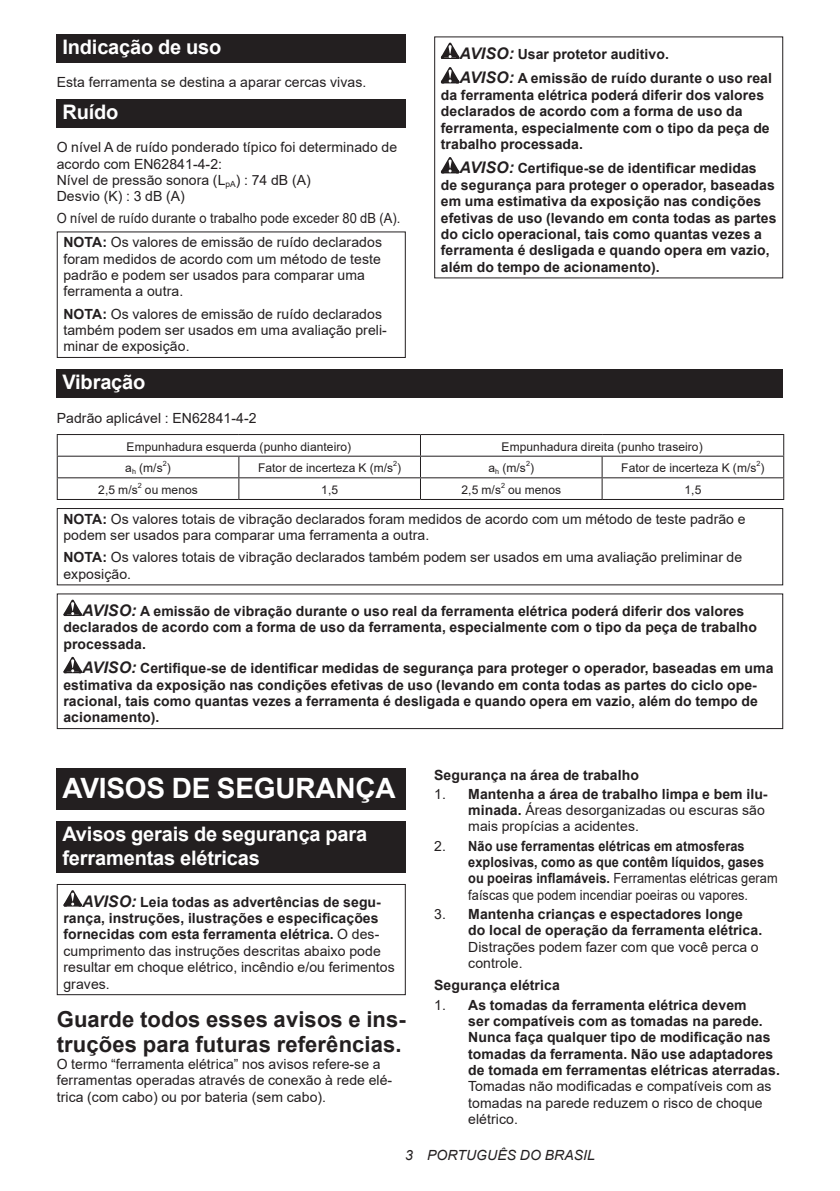
<style>
.page{position:relative;width:840px;height:1191px;background:#fff}
.page>*{position:absolute;margin:0;border:0;box-sizing:border-box;transform-origin:0 0}
.t1{font:700 28px "Arial";letter-spacing:-.01em;color:#fff}
.t2{font:700 22px/25.8px "Arial";letter-spacing:.005em;color:#231f20}
.t3{font:700 20px/23.4px "Arial";letter-spacing:-.01em;color:#fff}
.t4{font:700 14px/16.4px "Arial";letter-spacing:.005em;color:#231f20}
.t5{font:14px/16.4px "Arial";letter-spacing:.005em;color:#231f20}
.t6{font:700 14px/16.4px "Arial";letter-spacing:.005em;color:#231f20;scale:.91 1}
.t7{font:14px/23.8px "Arial";letter-spacing:.005em;color:#231f20;scale:.92 1}
.t8{font:italic 14px "Arial";letter-spacing:.005em;color:#231f20}
.t9{font:12px "Arial";letter-spacing:.005em;color:#231f20}
.t10{font:7.2px "Arial";color:#231f20}
.s1{font-weight:700}
.s2{font-style:italic;font-size:16px}
.s3{font-weight:400}
</style>
<div class="page">
<div style="left:57px;top:34px;width:348px;height:29px;background:#231f20"></div>
<div style="left:57px;top:99px;width:348px;height:28px;background:#231f20"></div>
<div style="left:57px;top:231px;width:348px;height:127px;border:1px solid #231f20"></div>
<svg style="left:440px;top:43px;width:19px;height:16px"></svg>
<svg style="left:440px;top:67px;width:19px;height:16px"></svg>
<svg style="left:440px;top:157px;width:19px;height:16px"></svg>
<div style="left:57px;top:369px;width:725px;height:29px;background:#231f20"></div>
<hr style="left:57px;top:434px;width:182px;height:1px;background:#231f20">
<hr style="left:239px;top:434px;width:181px;height:1px;background:#231f20">
<hr style="left:420px;top:434px;width:181px;height:1px;background:#231f20">
<hr style="left:601px;top:434px;width:182px;height:1px;background:#231f20">
<hr style="left:57px;top:456px;width:182px;height:1px;background:#231f20">
<hr style="left:239px;top:456px;width:181px;height:1px;background:#231f20">
<hr style="left:420px;top:456px;width:181px;height:1px;background:#231f20">
<hr style="left:601px;top:456px;width:182px;height:1px;background:#231f20">
<hr style="left:57px;top:477px;width:182px;height:1px;background:#231f20">
<svg style="left:57px;top:435px;width:1px;height:64px"></svg>
<hr style="left:239px;top:477px;width:181px;height:1px;background:#231f20">
<svg style="left:238px;top:457px;width:1px;height:42px"></svg>
<hr style="left:420px;top:477px;width:181px;height:1px;background:#231f20">
<svg style="left:420px;top:435px;width:1px;height:64px"></svg>
<hr style="left:601px;top:477px;width:182px;height:1px;background:#231f20">
<svg style="left:601px;top:457px;width:1px;height:42px"></svg>
<hr style="left:57px;top:499px;width:182px;height:1px;background:#231f20">
<hr style="left:239px;top:499px;width:181px;height:1px;background:#231f20">
<hr style="left:420px;top:499px;width:181px;height:1px;background:#231f20">
<hr style="left:601px;top:499px;width:182px;height:1px;background:#231f20">
<div style="left:57px;top:508px;width:725px;height:77px;border:1px solid #231f20"></div>
<svg style="left:63px;top:599px;width:19px;height:17px"></svg>
<svg style="left:63px;top:657px;width:19px;height:16px"></svg>
<div style="left:57px;top:593px;width:725px;height:136px;border:1px solid #231f20"></div>
<div style="left:57px;top:768px;width:348px;height:42px;background:#231f20"></div>
<div style="left:57px;top:821px;width:348px;height:52px;background:#231f20"></div>
<svg style="left:63px;top:890px;width:19px;height:16px"></svg>
<div style="left:57px;top:884px;width:348px;height:111px;border:1px solid #231f20"></div>
<h3 class="t3" style="left:62px;top:36px;width:160px">Indicação de uso</h3>
<p class="t5" style="left:57px;top:74px;width:311px">Esta ferramenta se destina a aparar cercas vivas.</p>
<h3 class="t3" style="left:62px;top:100px;width:57px">Ruído</h3>
<p class="t5" style="left:57px;top:139px;width:342px">O nível A de ruído ponderado típico foi determinado de acordo com EN62841-4-2:<br>Nível de pressão sonora (L<sub>pA</sub>) : 74 dB (A)<br>Desvio (K) : 3 dB (A)</p>
<p class="t7" style="left:63px;top:206px;width:367px;text-indent:-7px">O nível de ruído durante o trabalho pode exceder 80 dB (A).<br><span class="s1">NOTA:</span> Os valores de emissão de ruído declarados</p>
<p class="t5" style="left:63px;top:250px;width:319px">foram medidos de acordo com um método de teste padrão e podem ser usados para comparar uma ferramenta a outra.</p>
<p class="t5" style="left:63px;top:305px;width:325px"><span class="s1">NOTA:</span> Os valores de emissão de ruído declarados também podem ser usados em uma avaliação preli&shy;minar de exposição.</p>
<p class="t4" style="left:459px;top:42px;width:314px;line-height:24.4px"><span class="s2">AVISO:</span> Usar protetor auditivo.<br><span class="s2">AVISO:</span> A emissão de ruído durante o uso real</p>
<p class="t4" style="left:440px;top:87px;width:330px">da ferramenta elétrica poderá diferir dos valores declarados de acordo com a forma de uso da ferramenta, especialmente com o tipo da peça de trabalho processada.</p>
<p class="t4" style="left:440px;top:160px;width:337px;text-indent:19px"><span class="s2">AVISO:</span> Certifique-se de identificar medidas de segurança para proteger o operador, baseadas em uma estimativa da exposição nas condições efetivas de uso (levando em conta todas as partes do ciclo operacional, tais como quantas vezes a ferramenta é desligada e quando opera em vazio, além do tempo de acionamento).</p>
<h3 class="t3" style="left:62px;top:371px;width:84px">Vibração</h3>
<p class="t5" style="left:57px;top:409px;width:201px">Padrão aplicável : EN62841-4-2</p>
<p class="t9" style="left:126px;top:438px;width:226px">Empunhadura esquerda (punho dianteiro)</p>
<p class="t9" style="left:501px;top:438px;width:202px">Empunhadura direita (punho traseiro)</p>
<p class="t9" style="left:125px;top:460px;width:47px">a<sub>h</sub> (m/s )</p>
<p class="t10" style="left:163px;top:458px;width:6px">2</p>
<p class="t9" style="left:258px;top:460px;width:145px">Fator de incerteza K (m/s )</p>
<p class="t10" style="left:393px;top:458px;width:6px">2</p>
<p class="t9" style="left:488px;top:460px;width:47px">a<sub>h</sub> (m/s )</p>
<p class="t10" style="left:525px;top:458px;width:6px">2</p>
<p class="t9" style="left:621px;top:460px;width:145px">Fator de incerteza K (m/s )</p>
<p class="t10" style="left:756px;top:458px;width:6px">2</p>
<p class="t9" style="left:98px;top:481px;width:41px">2,5 m/s</p>
<p class="t10" style="left:138px;top:480px;width:6px">2</p>
<p class="t9" style="left:145px;top:481px;width:54px">ou menos</p>
<p class="t9" style="left:321px;top:481px;width:18px">1,5</p>
<p class="t9" style="left:461px;top:481px;width:41px">2,5 m/s</p>
<p class="t10" style="left:501px;top:480px;width:6px">2</p>
<p class="t9" style="left:508px;top:481px;width:54px">ou menos</p>
<p class="t9" style="left:684px;top:481px;width:18px">1,5</p>
<p class="t5" style="left:63px;top:510px;width:683px"><span class="s1">NOTA:</span> Os valores totais de vibração declarados foram medidos de acordo com um método de teste padrão e podem ser usados para comparar uma ferramenta a outra.</p>
<p class="t5" style="left:63px;top:549px;width:680px"><span class="s1">NOTA:</span> Os valores totais de vibração declarados também podem ser usados em uma avaliação preliminar de exposição.</p>
<p class="t4" style="left:63px;top:603px;width:694px;text-indent:19px"><span class="s2">AVISO:</span> A emissão de vibração durante o uso real da ferramenta elétrica poderá diferir dos valores declarados de acordo com a forma de uso da ferramenta, especialmente com o tipo da peça de trabalho processada.</p>
<p class="t4" style="left:63px;top:660px;width:711px;text-indent:19px"><span class="s2">AVISO:</span> Certifique-se de identificar medidas de segurança para proteger o operador, baseadas em uma estimativa da exposição nas condições efetivas de uso (levando em conta todas as partes do ciclo ope&shy;racional, tais como quantas vezes a ferramenta é desligada e quando opera em vazio, além do tempo de acionamento).</p>
<h1 class="t1" style="left:62px;top:769px;width:334px">AVISOS DE SEGURANÇA</h1>
<h3 class="t3" style="left:62px;top:822px;width:306px">Avisos gerais de segurança para ferramentas elétricas</h3>
<p class="t4" style="left:63px;top:893px;width:333px;text-indent:19px"><span class="s2">AVISO:</span> Leia todas as advertências de segu&shy;rança, instruções, ilustrações e especificações fornecidas com esta ferramenta elétrica. <span class="s3">O des&shy;cumprimento das instruções descritas abaixo pode resultar em choque elétrico, incêndio e/ou ferimentos graves.</span></p>
<h2 class="t2" style="left:57px;top:1006px;width:350px">Guarde todos esses avisos e ins&shy;truções para futuras referências.</h2>
<p class="t5" style="left:57px;top:1055px;width:337px">O termo “ferramenta elétrica” nos avisos refere-se a ferramentas operadas através de conexão à rede elé&shy;trica (com cabo) ou por bateria (sem cabo).</p>
<p class="t4" style="left:434px;top:766px;width:206px">Segurança na área de trabalho</p>
<p class="t5" style="left:468px;top:785px;width:300px;text-indent:-34px">1. <span class="s1">Mantenha a área de trabalho limpa e bem ilu&shy;minada.</span> Áreas desorganizadas ou escuras são mais propícias a acidentes.</p>
<p class="t6" style="left:468px;top:837px;width:341px;text-indent:-34px"><span class="s3">2.</span> Não use ferramentas elétricas em atmosferas explosivas, como as que contêm líquidos, gases ou poeiras inflamáveis. <span class="s3">Ferramentas elétricas geram faíscas que podem incendiar poeiras ou vapores.</span></p>
<p class="t4" style="left:468px;top:906px;width:295px;text-indent:-34px"><span class="s3">3.</span> Mantenha crianças e espectadores longe do local de operação da ferramenta elétrica.</p>
<p class="t5" style="left:468px;top:938px;width:292px">Distrações podem fazer com que você perca o controle.</p>
<p class="t4" style="left:434px;top:977px;width:127px">Segurança elétrica</p>
<p class="t4" style="left:468px;top:996px;width:313px;text-indent:-34px"><span class="s3">1.</span> As tomadas da ferramenta elétrica devem<br>ser compatíveis com as tomadas na parede.<br>Nunca faça qualquer tipo de modificação nas tomadas da ferramenta. Não use adaptadores de tomada em ferramentas elétricas aterradas.</p>
<p class="t5" style="left:468px;top:1078px;width:304px">Tomadas não modificadas e compatíveis com as tomadas na parede reduzem o risco de choque elétrico.</p>
<p class="t8" style="left:405px;top:1146px;width:191px">3 PORTUGUÊS DO BRASIL</p>
</div>
